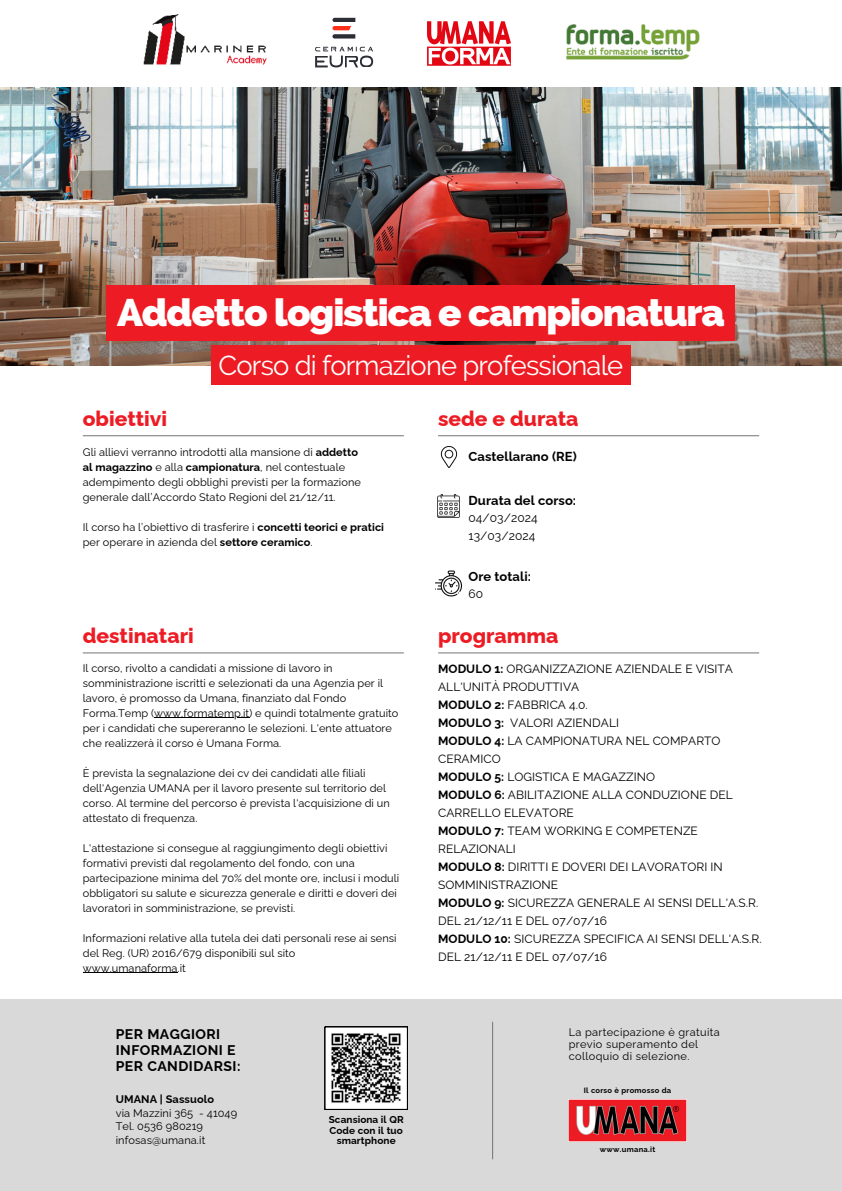
<style>
.page{position:relative;width:842px;height:1191px;background:#fff}
.page>*{position:absolute;margin:0;border:0;box-sizing:border-box;transform-origin:0 0}
.t1{font:800 38.6px "Raleway";letter-spacing:-.03em;color:#fff}
.t2{font:27.3px "Raleway";letter-spacing:-.03em;color:#fff}
.t3{font:800 21px "Raleway";color:#ed1c24}
.t4{font:700 14px/15.8px "Raleway";letter-spacing:.035em;color:#000}
.t5{font:700 13px "Raleway";letter-spacing:.005em;color:#000}
.t6{font:12px/18px "Raleway";letter-spacing:.005em;color:#000}
.t7{font:11px/15px "Raleway";letter-spacing:.005em;color:#000}
.t8{font:11px/12px "Raleway";letter-spacing:.035em;color:#000}
.t9{font:700 11px "Raleway";letter-spacing:.01em;color:#000}
.t10{font:700 10px/10.5px "Raleway";letter-spacing:.01em;color:#000;text-align:center}
.t11{font:700 7.6px "Raleway";letter-spacing:.035em;color:#000}
.s1{font-weight:700}
</style>
<div class="page">
<img style="left:0;top:87px;width:842px;height:278px">
<hr style="left:83px;top:652px;width:321px;height:1px;background:#737373">
<hr style="left:438px;top:652px;width:321px;height:1px;background:#737373">
<hr style="left:83px;top:435px;width:321px;height:1px;background:#737373">
<hr style="left:438px;top:435px;width:321px;height:1px;background:#737373">
<div style="left:0;top:999px;width:842px;height:191px;background:#d9d9d9"></div>
<img style="left:569px;top:1099px;width:117px;height:42px">
<hr style="left:492px;top:1021px;width:1px;height:138px;background:#737373">
<svg style="left:325px;top:1026px;width:82px;height:83px;background:#9a9a9a"></svg>
<img style="left:437px;top:494px;width:23px;height:24px">
<img style="left:436px;top:570px;width:25px;height:26px">
<img style="left:440px;top:447px;width:18px;height:21px">
<img style="left:566px;top:24px;width:134px;height:36px">
<img style="left:427px;top:21px;width:84px;height:45px">
<img style="left:143px;top:14px;width:124px;height:51px">
<svg style="left:332px;top:18px;width:23px;height:21px"></svg>
<svg style="left:315px;top:47px;width:58px;height:20px"></svg>
<div style="left:107px;top:285px;width:628px;height:55px;background:#ed1c24"></div>
<div style="left:211px;top:345px;width:420px;height:40px;background:#ed1c24"></div>
<hr style="left:154px;top:717px;width:95px;height:1px;background:#000">
<hr style="left:83px;top:972px;width:95px;height:1px;background:#000">
<p class="t1" style="left:117px;top:289px;width:609px">Addetto logistica e campionatura</p>
<h3 class="t2" style="left:219px;top:349px;width:406px">Corso di formazione professionale</h3>
<h5 class="t3" style="left:83px;top:406px;width:86px">obiettivi</h5>
<p class="t7" style="left:83px;top:445px;width:277px">Gli allievi verranno introdotti alla mansione di <span class="s1">addetto</span></p>
<p class="t7" style="left:83px;top:460px;width:280px"><span class="s1">al magazzino</span> e alla <span class="s1">campionatura</span>, nel contestuale adempimento degli obblighi previsti per la formazione generale dall’Accordo Stato Regioni del 21/12/11.</p>
<p class="t7" style="left:83px;top:520px;width:303px">Il corso ha l’obiettivo di trasferire i <span class="s1">concetti teorici e pratici </span>per operare in azienda del <span class="s1">settore ceramico</span>.</p>
<h5 class="t3" style="left:438px;top:406px;width:142px">sede e durata</h5>
<p class="t5" style="left:469px;top:448px;width:110px">Castellarano (RE)</p>
<h2 class="t5" style="left:469px;top:493px;width:109px">Durata del corso:</h2>
<h3 class="t6" style="left:469px;top:509px;width:71px">04/03/2024</h3>
<h3 class="t6" style="left:469px;top:527px;width:68px">13/03/2024</h3>
<p class="t5" style="left:469px;top:569px;width:64px">Ore totali:</p>
<p class="t6" style="left:469px;top:584px;width:16px">60</p>
<h6 class="t3" style="left:83px;top:623px;width:112px">destinatari</h6>
<h4 class="t3" style="left:438px;top:623px;width:122px">programma</h4>
<p class="t7" style="left:83px;top:660px;width:317px">Il corso, rivolto a candidati a missione di lavoro in somministrazione iscritti e selezionati da una Agenzia per il lavoro, è promosso da Umana, finanziato dal Fondo Forma.Temp (www.formatemp.it) e quindi totalmente gratuito</p>
<p class="t7" style="left:83px;top:720px;width:311px">per i candidati che supereranno le selezioni. L'ente attuatore che realizzerà il corso è Umana Forma.</p>
<p class="t7" style="left:83px;top:765px;width:309px">È prevista la segnalazione dei cv dei candidati alle filiali dell'Agenzia UMANA per il lavoro presente sul territorio del corso. Al termine del percorso è prevista l'acquisizione di un</p>
<h3 class="t7" style="left:83px;top:810px;width:116px">attestato di frequenza.</h3>
<h3 class="t7" style="left:83px;top:840px;width:318px">L'attestazione si consegue al raggiungimento degli obiettivi formativi previsti dal regolamento del fondo, con una partecipazione minima del 70% del monte ore, inclusi i moduli obbligatori su salute e sicurezza generale e diritti e doveri dei</h3>
<h6 class="t7" style="left:83px;top:900px;width:214px">lavoratori in somministrazione, se previsti.</h6>
<h6 class="t7" style="left:83px;top:930px;width:315px">Informazioni relative alla tutela dei dati personali rese ai sensi del Reg. (UR) 2016/679 disponibili sul sito www.umanaforma.it</h6>
<p class="t4" style="left:116px;top:1026px;width:126px">PER MAGGIORI<br>INFORMAZIONI E<br>PER CANDIDARSI:</p>
<p class="t9" style="left:116px;top:1092px;width:100px">UMANA | Sassuolo</p>
<p class="t7" style="left:116px;top:1105px;width:123px">via Mazzini 365 - 41049</p>
<p class="t7" style="left:116px;top:1118px;width:89px">Tel. 0536 980219</p>
<p class="t7" style="left:116px;top:1132px;width:91px">infosas@umana.it</p>
<p class="t10" style="left:329px;top:1114px;width:76px">Scansiona il QR<br>Code con il tuo smartphone</p>
<p class="t6" style="left:438px;top:659px;width:322px"><span class="s1">MODULO 1:</span> ORGANIZZAZIONE AZIENDALE E VISITA<br>ALL'UNITÀ PRODUTTIVA<br><span class="s1">MODULO 2:</span> FABBRICA 4.0.<br><span class="s1">MODULO 3:</span> VALORI AZIENDALI<br><span class="s1">MODULO 4:</span> LA CAMPIONATURA NEL COMPARTO<br>CERAMICO<br><span class="s1">MODULO 5:</span> LOGISTICA E MAGAZZINO<br><span class="s1">MODULO 6:</span> ABILITAZIONE ALLA CONDUZIONE DEL<br>CARRELLO ELEVATORE<br><span class="s1">MODULO 7:</span> TEAM WORKING E COMPETENZE<br>RELAZIONALI<br><span class="s1">MODULO 8:</span> DIRITTI E DOVERI DEI LAVORATORI IN<br>SOMMINISTRAZIONE<br><span class="s1">MODULO 9:</span> SICUREZZA GENERALE AI SENSI DELL'A.S.R.<br>DEL 21/12/11 E DEL 07/07/16</p>
<p class="t6" style="left:438px;top:929px;width:325px"><span class="s1">MODULO 10:</span> SICUREZZA SPECIFICA AI SENSI DELL'A.S.R.<br>DEL 21/12/11 E DEL 07/07/16</p>
<p class="t8" style="left:569px;top:1026px;width:153px">La partecipazione è gratuita previo superamento del colloquio di selezione.</p>
<p class="t11" style="left:584px;top:1085px;width:89px">Il corso è promosso da</p>
<p class="t11" style="left:600px;top:1144px;width:57px">www.umana.it</p>
</div>
